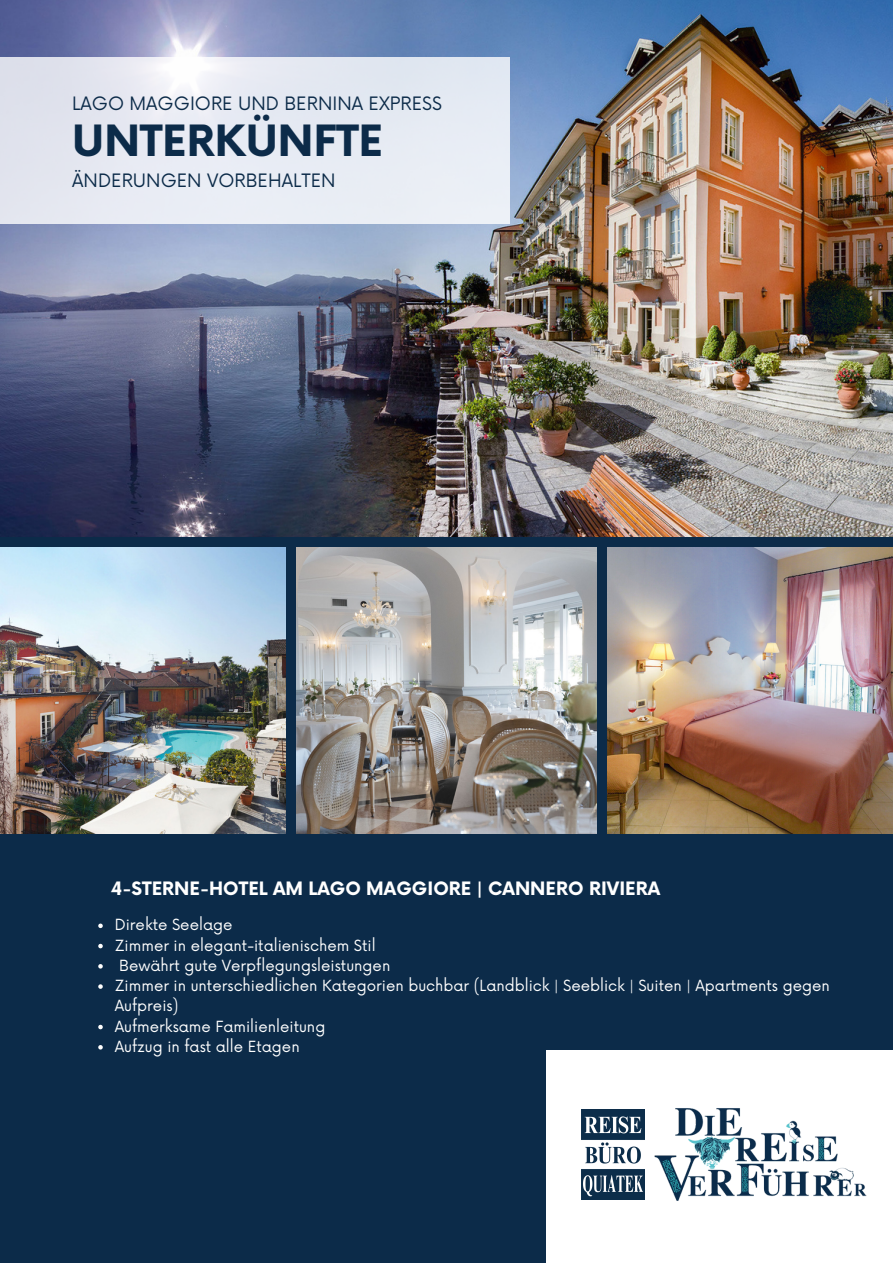
<style>
.page{position:relative;width:893px;height:1264px;background:#fff}
.page>*{position:absolute;margin:0;border:0;box-sizing:border-box;transform-origin:0 0}
.t1{font:700 42px "Now";color:#0c2b49}
.t2{font:18px "Now";color:#0c2b49}
.t3{font:700 18px "Now";color:#fff}
.t4{font:15px/20.2px "Now";color:#fff}
</style>
<div class="page">
<div style="left:0;top:0;width:892px;height:1262px;background:#0c2b49"></div>
<img style="left:0;top:547px;width:286px;height:286px">
<img style="left:297px;top:547px;width:299px;height:286px">
<img style="left:607px;top:547px;width:285px;height:286px">
<img style="left:0;top:0;width:892px;height:536px">
<div style="left:545px;top:1050px;width:347px;height:212px;background:#fff"></div>
<svg style="left:98px;top:923px;width:5px;height:5px"></svg>
<svg style="left:98px;top:943px;width:5px;height:5px"></svg>
<svg style="left:98px;top:964px;width:5px;height:4px"></svg>
<svg style="left:98px;top:984px;width:5px;height:4px"></svg>
<svg style="left:98px;top:1024px;width:5px;height:5px"></svg>
<svg style="left:98px;top:1045px;width:5px;height:4px"></svg>
<div style="left:0;top:58px;width:509px;height:166px;background:#e7ebf3"></div>
<img style="left:654px;top:1108px;width:213px;height:93px">
<img style="left:581px;top:1109px;width:63px;height:90px">
<p class="t2" style="left:72px;top:93px;width:371px">LAGO MAGGIORE UND BERNINA EXPRESS</p>
<p class="t1" style="left:72px;top:118px;width:312px">UNTERKÜNFTE</p>
<p class="t2" style="left:72px;top:170px;width:265px">ÄNDERUNGEN VORBEHALTEN</p>
<p class="t3" style="left:111px;top:878px;width:550px">4-STERNE-HOTEL AM LAGO MAGGIORE | CANNERO RIVIERA</p>
<p class="t4" style="left:115px;top:915px;width:119px">Direkte Seelage</p>
<p class="t4" style="left:115px;top:935px;width:262px">Zimmer in elegant-italienischem Stil</p>
<p class="t4" style="left:119px;top:956px;width:273px">Bewährt gute Verpflegungsleistungen</p>
<p class="t4" style="left:115px;top:976px;width:716px">Zimmer in unterschiedlichen Kategorien buchbar (Landblick | Seeblick | Suiten | Apartments gegen<br>Aufpreis)</p>
<p class="t4" style="left:115px;top:1016px;width:212px">Aufmerksame Familienleitung</p>
<p class="t4" style="left:115px;top:1037px;width:186px">Aufzug in fast alle Etagen</p>
</div>
